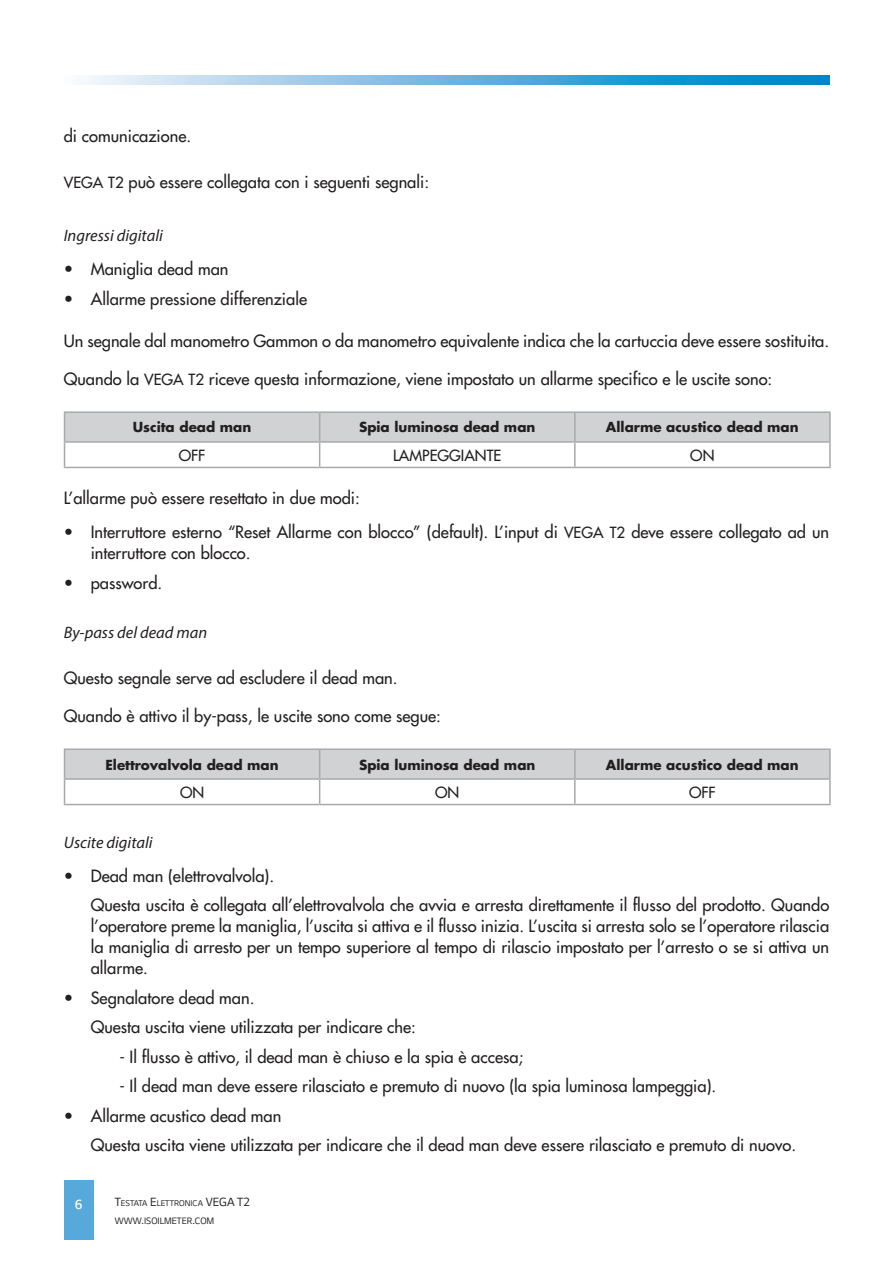
<style>
.page{position:relative;width:893px;height:1263px;background:#fff}
.page>*{position:absolute;margin:0;border:0;box-sizing:border-box;transform-origin:0 0}
.t1{font:16.5px/21px "Futura";color:#231f20}
.t2{font:italic 16.5px "Myriad Pro";color:#231f20}
.t3{font:15px "Futura";color:#231f20}
.t4{font:300 15px "LG Smart";color:#fff}
.t5{font:700 13.5px "Futura";color:#231f20}
.t6{font:10.5px "LG Smart";color:#231f20}
.t7{font:9.45px "LG Smart";color:#231f20}
.s1{font-size:15px}
.s2{font-size:13.5px}
</style>
<div class="page">
<div style="left:64px;top:1180px;width:30px;height:59px;background:#56a9da"></div>
<svg style="left:81px;top:76px;width:748px;height:9px;background:#6ab6df"></svg>
<hr style="left:64px;top:411px;width:256px;height:2px;background:#a8a9ad">
<hr style="left:320px;top:411px;width:255px;height:2px;background:#a8a9ad">
<hr style="left:575px;top:411px;width:256px;height:2px;background:#a8a9ad">
<hr style="left:829px;top:413px;width:2px;height:28px;background:#a8a9ad">
<svg style="left:64px;top:412px;width:765px;height:55px"></svg>
<hr style="left:575px;top:441px;width:256px;height:2px;background:#a8a9ad">
<hr style="left:574px;top:443px;width:2px;height:24px;background:#a8a9ad">
<hr style="left:829px;top:443px;width:2px;height:24px;background:#a8a9ad">
<hr style="left:64px;top:467px;width:256px;height:1px;background:#a8a9ad">
<hr style="left:320px;top:467px;width:255px;height:1px;background:#a8a9ad">
<hr style="left:575px;top:467px;width:256px;height:1px;background:#a8a9ad">
<hr style="left:64px;top:748px;width:256px;height:2px;background:#a8a9ad">
<hr style="left:320px;top:748px;width:255px;height:2px;background:#a8a9ad">
<hr style="left:575px;top:748px;width:256px;height:2px;background:#a8a9ad">
<hr style="left:829px;top:750px;width:2px;height:28px;background:#a8a9ad">
<svg style="left:64px;top:750px;width:765px;height:54px"></svg>
<hr style="left:575px;top:778px;width:256px;height:2px;background:#a8a9ad">
<hr style="left:574px;top:780px;width:2px;height:24px;background:#a8a9ad">
<hr style="left:829px;top:780px;width:2px;height:24px;background:#a8a9ad">
<hr style="left:64px;top:804px;width:256px;height:1px;background:#a8a9ad">
<hr style="left:320px;top:804px;width:255px;height:1px;background:#a8a9ad">
<hr style="left:575px;top:804px;width:256px;height:1px;background:#a8a9ad">
<p class="t1" style="left:64px;top:125px;width:129px">di comunicazione.</p>
<p class="t1" style="left:64px;top:172px;width:367px"><span class="s1">VEGA T2</span> può essere collegata con i seguenti segnali:</p>
<p class="t2" style="left:64px;top:226px;width:101px">Ingressi digitali</p>
<p class="t1" style="left:64px;top:259px;width:166px">• Maniglia dead man</p>
<p class="t1" style="left:64px;top:288px;width:245px">• Allarme pressione differenziale</p>
<p class="t1" style="left:64px;top:330px;width:767px">Un segnale dal manometro Gammon o da manometro equivalente indica che la cartuccia deve essere sostituita.</p>
<p class="t1" style="left:64px;top:368px;width:710px">Quando la <span class="s1">VEGA T2</span> riceve questa informazione, viene impostato un allarme specifico e le uscite sono:</p>
<p class="t5" style="left:133px;top:418px;width:120px">Uscita dead man</p>
<p class="t5" style="left:359px;top:418px;width:178px">Spia luminosa dead man</p>
<p class="t5" style="left:606px;top:418px;width:194px">Allarme acustico dead man</p>
<p class="t3" style="left:179px;top:446px;width:28px">OFF</p>
<p class="t3" style="left:393px;top:446px;width:110px">LAMPEGGIANTE</p>
<p class="t3" style="left:690px;top:446px;width:26px">ON</p>
<p class="t1" style="left:64px;top:488px;width:298px">L’allarme può essere resettato in due modi:</p>
<p class="t1" style="left:91px;top:522px;width:740px;text-indent:-27px">• Interruttore esterno “Reset Allarme con blocco” (default). L’input di <span class="s1">VEGA T2</span> deve essere collegato ad un interruttore con blocco.</p>
<p class="t1" style="left:64px;top:572px;width:100px">• password.</p>
<p class="t2" style="left:64px;top:622px;width:145px">By-pass del dead man</p>
<p class="t1" style="left:64px;top:667px;width:335px">Questo segnale serve ad escludere il dead man.</p>
<p class="t1" style="left:64px;top:705px;width:379px">Quando è attivo il by-pass, le uscite sono come segue:</p>
<p class="t5" style="left:105px;top:755px;width:175px">Elettrovalvola dead man</p>
<p class="t5" style="left:359px;top:755px;width:178px">Spia luminosa dead man</p>
<p class="t5" style="left:606px;top:755px;width:194px">Allarme acustico dead man</p>
<p class="t3" style="left:180px;top:783px;width:26px">ON</p>
<p class="t3" style="left:435px;top:783px;width:26px">ON</p>
<p class="t3" style="left:689px;top:783px;width:28px">OFF</p>
<p class="t2" style="left:64px;top:832px;width:90px">Uscite digitali</p>
<p class="t1" style="left:91px;top:861px;width:740px;line-height:29.5px;text-indent:-27px">• Dead man (elettrovalvola).<br>Questa uscita è collegata all’elettrovalvola che avvia e arresta direttamente il flusso del prodotto. Quando</p>
<p class="t1" style="left:91px;top:916px;width:740px;text-align:justify">l’operatore preme la maniglia, l’uscita si attiva e il flusso inizia. L’uscita si arresta solo se l’operatore rilascia la maniglia di arresto per un tempo superiore al tempo di rilascio impostato per l’arresto o se si attiva un allarme.</p>
<p class="t1" style="left:91px;top:983px;width:327px;line-height:29.5px;text-indent:-27px">• Segnalatore dead man.<br>Questa uscita viene utilizzata per indicare che:</p>
<p class="t1" style="left:119px;top:1046px;width:405px">- Il flusso è attivo, il dead man è chiuso e la spia è accesa;</p>
<p class="t1" style="left:119px;top:1076px;width:598px">- Il dead man deve essere rilasciato e premuto di nuovo (la spia luminosa lampeggia).</p>
<p class="t1" style="left:91px;top:1101px;width:707px;line-height:29.5px;text-indent:-27px">• Allarme acustico dead man<br>Questa uscita viene utilizzata per indicare che il dead man deve essere rilasciato e premuto di nuovo.</p>
<p class="t4" style="left:75px;top:1196px;width:9px">6</p>
<p class="t7" style="left:115px;top:1198px;width:137px"><span class="s2">T</span>ESTATA <span class="s2">E</span>LETTRONICA <span class="s2">VEGA T2</span></p>
<p class="t6" style="left:115px;top:1215px;width:101px">WWW<span class="s1">.</span>ISOILMETER<span class="s1">.</span>COM</p>
</div>
